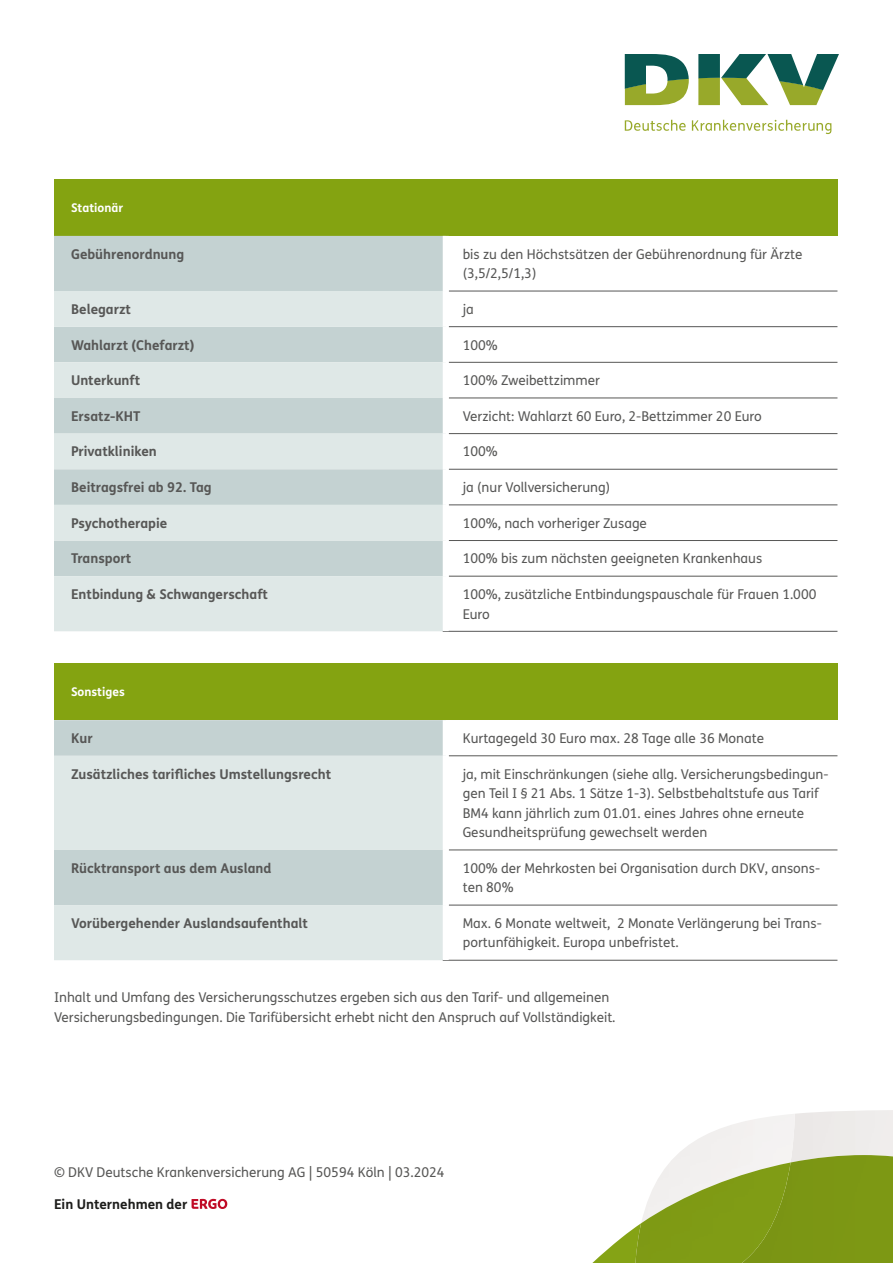
<style>
.page{position:relative;width:893px;height:1263px;background:#fff}
.page>*{position:absolute;margin:0;border:0;box-sizing:border-box;transform-origin:0 0}
.t1{font:13.5px/19.5px "FS Me";color:#575756}
.t2{font:700 13.5px "FS Me";color:#575756}
.t3{font:700 13.5px "FS Me";color:#1d1d1b}
.t4{font:700 12px "FS Me";color:#fff}
</style>
<div class="page">
<div style="left:742px;top:1155px;width:151px;height:108px;background:#7c9714"></div>
<svg style="left:592px;top:1227px;width:43px;height:36px"></svg>
<img style="left:635px;top:1162px;width:156px;height:101px">
<svg style="left:192px;top:1199px;width:35px;height:10px"></svg>
<svg style="left:625px;top:120px;width:61px;height:11px"></svg>
<svg style="left:692px;top:120px;width:139px;height:14px"></svg>
<svg style="left:625px;top:54px;width:64px;height:51px"></svg>
<svg style="left:698px;top:54px;width:141px;height:51px"></svg>
<div style="left:54px;top:179px;width:783px;height:57px;background:#84a311"></div>
<div style="left:54px;top:236px;width:389px;height:55px;background:#c4d2d2"></div>
<svg style="left:54px;top:291px;width:389px;height:340px;background:#d3dede"></svg>
<hr style="left:449px;top:291px;width:388px;height:1px;background:#575756">
<hr style="left:449px;top:326px;width:388px;height:1px;background:#575756">
<hr style="left:449px;top:362px;width:388px;height:1px;background:#575756">
<hr style="left:449px;top:398px;width:388px;height:1px;background:#575756">
<hr style="left:449px;top:433px;width:388px;height:1px;background:#575756">
<hr style="left:449px;top:469px;width:388px;height:1px;background:#575756">
<hr style="left:449px;top:505px;width:388px;height:1px;background:#575756">
<hr style="left:449px;top:540px;width:388px;height:1px;background:#575756">
<hr style="left:449px;top:576px;width:388px;height:1px;background:#575756">
<hr style="left:443px;top:631px;width:394px;height:1px;background:#575756">
<div style="left:54px;top:663px;width:783px;height:57px;background:#84a311"></div>
<div style="left:54px;top:720px;width:389px;height:36px;background:#c4d2d2"></div>
<svg style="left:54px;top:756px;width:389px;height:204px;background:#d7e2e1"></svg>
<hr style="left:449px;top:755px;width:388px;height:1px;background:#575756">
<hr style="left:449px;top:850px;width:388px;height:1px;background:#575756">
<hr style="left:449px;top:905px;width:388px;height:1px;background:#575756">
<hr style="left:443px;top:960px;width:394px;height:1px;background:#575756">
<p class="t4" style="left:71px;top:198px;width:54px">Stationär</p>
<p class="t2" style="left:71px;top:244px;width:115px">Gebührenordnung</p>
<p class="t1" style="left:463px;top:244px;width:341px">bis zu den Höchstsätzen der Gebührenordnung für Ärzte (3,5/2,5/1,3)</p>
<p class="t2" style="left:71px;top:299px;width:61px">Belegarzt</p>
<p class="t1" style="left:463px;top:299px;width:13px">ja</p>
<p class="t2" style="left:71px;top:334px;width:125px">Wahlarzt (Chefarzt)</p>
<p class="t1" style="left:463px;top:335px;width:36px">100%</p>
<p class="t2" style="left:71px;top:370px;width:71px">Unterkunft</p>
<p class="t1" style="left:463px;top:370px;width:139px">100% Zweibettzimmer</p>
<p class="t2" style="left:71px;top:406px;width:71px">Ersatz-KHT</p>
<p class="t1" style="left:463px;top:406px;width:301px">Verzicht: Wahlarzt 60 Euro, 2-Bettzimmer 20 Euro</p>
<p class="t2" style="left:71px;top:441px;width:87px">Privatkliniken</p>
<p class="t1" style="left:463px;top:442px;width:36px">100%</p>
<p class="t2" style="left:71px;top:477px;width:142px">Beitragsfrei ab 92. Tag</p>
<p class="t1" style="left:463px;top:477px;width:149px">ja (nur Vollversicherung)</p>
<p class="t2" style="left:71px;top:512px;width:98px">Psychotherapie</p>
<p class="t1" style="left:463px;top:513px;width:186px">100%, nach vorheriger Zusage</p>
<p class="t2" style="left:71px;top:548px;width:62px">Transport</p>
<p class="t1" style="left:463px;top:549px;width:301px">100% bis zum nächsten geeigneten Krankenhaus</p>
<p class="t2" style="left:71px;top:584px;width:198px">Entbindung &amp; Schwangerschaft</p>
<p class="t1" style="left:463px;top:584px;width:355px">100%, zusätzliche Entbindungspauschale für Frauen 1.000<br>Euro</p>
<p class="t4" style="left:71px;top:683px;width:55px">Sonstiges</p>
<p class="t2" style="left:71px;top:728px;width:23px">Kur</p>
<p class="t1" style="left:463px;top:728px;width:303px">Kurtagegeld 30 Euro max. 28 Tage alle 36 Monate</p>
<p class="t2" style="left:71px;top:763px;width:262px">Zusätzliches tarifliches Umstellungsrecht</p>
<p class="t1" style="left:463px;top:764px;width:367px">ja, mit Einschränkungen (siehe allg. Versicherungsbedingun&shy;gen Teil I § 21 Abs. 1 Sätze 1-3). Selbstbehaltstufe aus Tarif BM4 kann jährlich zum 01.01. eines Jahres ohne erneute Gesundheitsprüfung gewechselt werden</p>
<p class="t2" style="left:71px;top:857px;width:202px">Rücktransport aus dem Ausland</p>
<p class="t1" style="left:463px;top:858px;width:359px">100% der Mehrkosten bei Organisation durch DKV, ansons&shy;ten 80%</p>
<p class="t2" style="left:71px;top:913px;width:238px">Vorübergehender Auslandsaufenthalt</p>
<p class="t1" style="left:463px;top:913px;width:361px">Max. 6 Monate weltweit, 2 Monate Verlängerung bei Trans&shy;portunfähigkeit. Europa unbefristet.</p>
<p class="t1" style="left:54px;top:988px;width:563px">Inhalt und Umfang des Versicherungsschutzes ergeben sich aus den Tarif- und allgemeinen<br>Versicherungsbedingungen. Die Tarifübersicht erhebt nicht den Anspruch auf Vollständigkeit.</p>
<p class="t1" style="left:54px;top:1163px;width:392px">© DKV Deutsche Krankenversicherung AG | 50594 Köln | 03.2024</p>
<p class="t3" style="left:54px;top:1193px;width:135px">Ein Unternehmen der</p>
</div>
